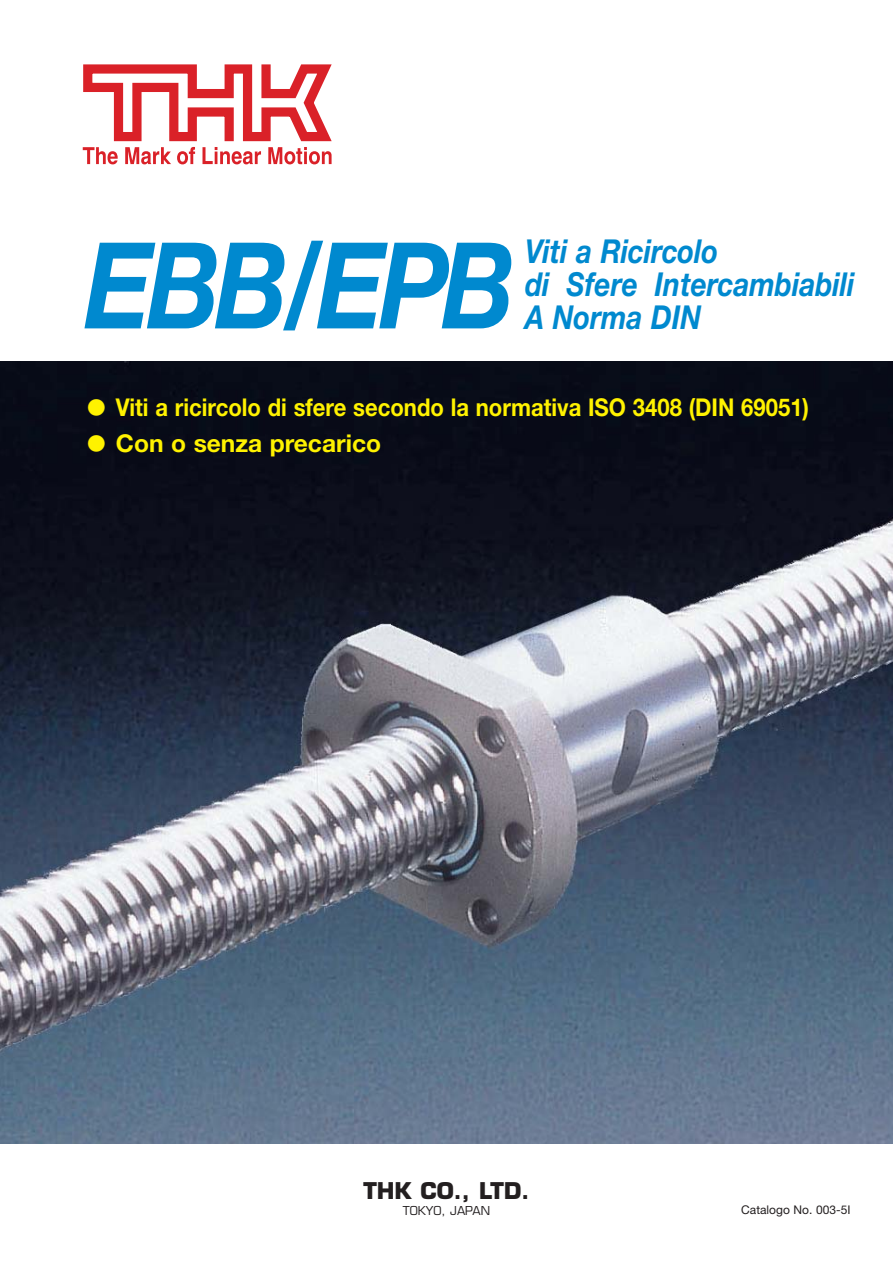
<style>
.page{position:relative;width:893px;height:1263px;background:#fff}
.page>*{position:absolute;margin:0;border:0;box-sizing:border-box;transform-origin:0 0}
.t1{font:italic 700 120px "Helvetica Neue";letter-spacing:-.055em;color:#0089cf;scale:.85 1}
.t2{font:italic 700 33px/33px "Helvetica Neue";color:#0089cf;scale:.85 1}
.t3{font:700 24.6px "Helvetica Neue";color:#fff200;scale:.9 1}
.t4{font:700 24.6px "Helvetica Neue";color:#fff200}
.t5{font:700 22.5px "Eurostile";color:#231f20}
.t6{font:12px "Helvetica Neue";color:#231f20}
.t7{font:12px "Eurostile";color:#231f20}
.s1{font-size:46.5px}
</style>
<div class="page">
<svg style="left:82px;top:64px;width:250px;height:100px"></svg>
<img style="left:0;top:361px;width:892px;height:783px">
<h1 class="t1" style="left:85px;top:243px;width:508px">EBB/EPB</h1>
<h2 class="t2" style="left:525px;top:238px;width:389px">Viti a Ricircolo<br>di Sfere Intercambiabili<br>A Norma DIN</h2>
<p class="t3" style="left:85px;top:398px;width:806px"><span class="s1">•</span> Viti a ricircolo di sfere secondo la normativa ISO 3408 (DIN 69051)</p>
<p class="t4" style="left:85px;top:434px;width:298px"><span class="s1">•</span> Con o senza precarico</p>
<p class="t5" style="left:363px;top:1182px;width:168px">THK CO., LTD.</p>
<p class="t7" style="left:403px;top:1206px;width:89px">TOKYO, JAPAN</p>
<p class="t6" style="left:741px;top:1205px;width:111px">Catalogo No. 003-5I</p>
</div>
